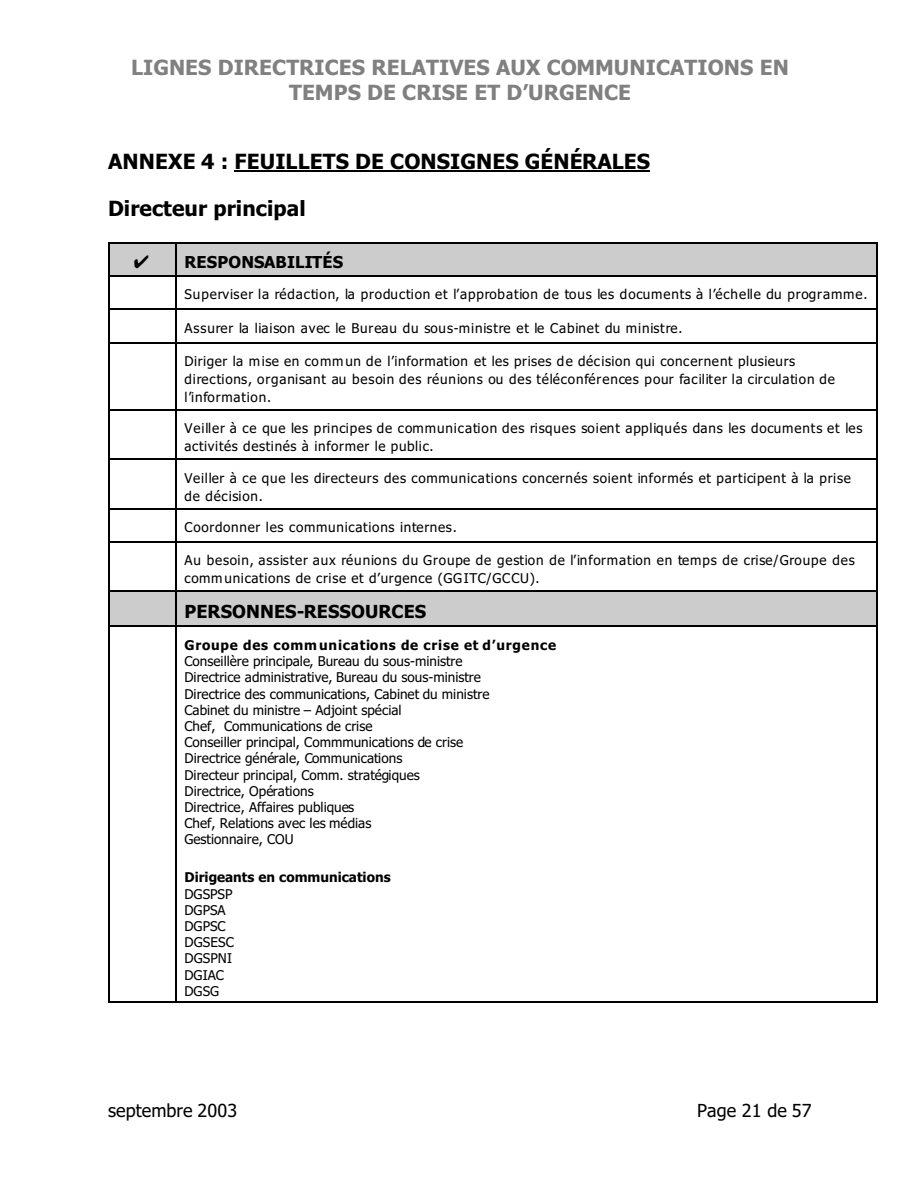
<style>
.page{position:relative;width:918px;height:1188px;background:#fff}
.page>*{position:absolute;margin:0;border:0;box-sizing:border-box;transform-origin:0 0}
.t1{font:700 21px/25.3px "Tahoma";letter-spacing:.005em;color:#808080;text-align:center}
.t2{font:700 21px "Tahoma";letter-spacing:.005em;color:#000}
.t3{font:18px "Tahoma";letter-spacing:.005em;color:#000}
.t4{font:700 18px "Tahoma";letter-spacing:.005em;color:#000}
.t5{font:700 16.5px "Tahoma";letter-spacing:.01em;color:#000}
.t6{font:13.5px/16.2px "Tahoma";color:#000}
.t7{font:13.5px/18px "Tahoma";letter-spacing:.065em;color:#000}
.t8{font:13.5px/18px "Tahoma";letter-spacing:.04em;color:#000}
.t9{font:700 13.5px "Tahoma";letter-spacing:.06em;color:#000}
.t10{font:700 13.5px "Tahoma";color:#000}
</style>
<div class="page">
<div style="left:108px;top:242px;width:67px;height:33px;background:#ccc"></div>
<hr style="left:108px;top:242px;width:1px;height:33px;background:#000">
<hr style="left:108px;top:242px;width:67px;height:1px;background:#000">
<div style="left:176px;top:242px;width:701px;height:33px;background:#ccc"></div>
<hr style="left:176px;top:242px;width:1px;height:33px;background:#000">
<hr style="left:876px;top:242px;width:1px;height:33px;background:#000">
<hr style="left:176px;top:242px;width:701px;height:1px;background:#000">
<hr style="left:108px;top:275px;width:1px;height:34px;background:#000">
<hr style="left:108px;top:275px;width:67px;height:2px;background:#000">
<hr style="left:176px;top:275px;width:1px;height:34px;background:#000">
<hr style="left:876px;top:275px;width:1px;height:34px;background:#000">
<hr style="left:176px;top:275px;width:701px;height:2px;background:#000">
<hr style="left:108px;top:309px;width:1px;height:33px;background:#000">
<hr style="left:108px;top:309px;width:67px;height:1px;background:#000">
<hr style="left:176px;top:309px;width:1px;height:33px;background:#000">
<hr style="left:876px;top:309px;width:1px;height:33px;background:#000">
<hr style="left:176px;top:309px;width:701px;height:1px;background:#000">
<hr style="left:108px;top:342px;width:1px;height:67px;background:#000">
<hr style="left:108px;top:342px;width:67px;height:1px;background:#000">
<hr style="left:176px;top:342px;width:1px;height:67px;background:#000">
<hr style="left:876px;top:342px;width:1px;height:67px;background:#000">
<hr style="left:176px;top:342px;width:701px;height:1px;background:#000">
<hr style="left:108px;top:409px;width:1px;height:49px;background:#000">
<hr style="left:108px;top:409px;width:67px;height:2px;background:#000">
<hr style="left:176px;top:409px;width:1px;height:49px;background:#000">
<hr style="left:876px;top:409px;width:1px;height:49px;background:#000">
<hr style="left:176px;top:409px;width:701px;height:2px;background:#000">
<hr style="left:108px;top:459px;width:1px;height:49px;background:#000">
<hr style="left:108px;top:459px;width:67px;height:1px;background:#000">
<hr style="left:176px;top:459px;width:1px;height:49px;background:#000">
<hr style="left:876px;top:459px;width:1px;height:49px;background:#000">
<hr style="left:176px;top:459px;width:701px;height:1px;background:#000">
<hr style="left:108px;top:508px;width:1px;height:33px;background:#000">
<hr style="left:108px;top:508px;width:67px;height:1px;background:#000">
<hr style="left:176px;top:508px;width:1px;height:33px;background:#000">
<hr style="left:876px;top:508px;width:1px;height:33px;background:#000">
<hr style="left:176px;top:508px;width:701px;height:1px;background:#000">
<hr style="left:108px;top:541px;width:1px;height:49px;background:#000">
<hr style="left:108px;top:541px;width:67px;height:2px;background:#000">
<hr style="left:176px;top:541px;width:1px;height:49px;background:#000">
<hr style="left:876px;top:541px;width:1px;height:49px;background:#000">
<hr style="left:176px;top:541px;width:701px;height:2px;background:#000">
<div style="left:108px;top:591px;width:67px;height:35px;background:#ccc"></div>
<hr style="left:108px;top:591px;width:1px;height:35px;background:#000">
<hr style="left:108px;top:591px;width:67px;height:1px;background:#000">
<div style="left:176px;top:591px;width:701px;height:35px;background:#ccc"></div>
<hr style="left:176px;top:591px;width:1px;height:35px;background:#000">
<hr style="left:876px;top:591px;width:1px;height:35px;background:#000">
<hr style="left:176px;top:591px;width:701px;height:1px;background:#000">
<hr style="left:108px;top:626px;width:1px;height:377px;background:#000">
<hr style="left:108px;top:626px;width:67px;height:1px;background:#000">
<hr style="left:108px;top:1001px;width:67px;height:2px;background:#000">
<hr style="left:176px;top:626px;width:1px;height:377px;background:#000">
<hr style="left:876px;top:626px;width:1px;height:377px;background:#000">
<hr style="left:176px;top:626px;width:701px;height:1px;background:#000">
<hr style="left:176px;top:1001px;width:701px;height:2px;background:#000">
<hr style="left:235px;top:170px;width:415px;height:2px;background:#000">
<h1 class="t1" style="left:131px;top:57px;width:659px">LIGNES DIRECTRICES RELATIVES AUX COMMUNICATIONS EN<br>TEMPS DE CRISE ET D’URGENCE</h1>
<h1 class="t2" style="left:108px;top:153px;width:544px">ANNEXE 4 : FEUILLETS DE CONSIGNES GÉNÉRALES</h1>
<h1 class="t2" style="left:108px;top:200px;width:199px">Directeur principal</h1>
<p class="t5" style="left:184px;top:255px;width:160px">RESPONSABILITÉS</p>
<p class="t7" style="left:184px;top:287px;width:685px">Superviser la rédaction, la production et l’approbation de tous les documents à l’échelle du programme.</p>
<p class="t7" style="left:184px;top:320px;width:500px">Assurer la liaison avec le Bureau du sous-ministre et le Cabinet du ministre.</p>
<p class="t8" style="left:184px;top:353px;width:652px">Diriger la mise en commun de l’information et les prises de décision qui concernent plusieurs directions, organisant au besoin des réunions ou des téléconférences pour faciliter la circulation de l’information.</p>
<p class="t7" style="left:184px;top:420px;width:679px">Veiller à ce que les principes de communication des risques soient appliqués dans les documents et les activités destinés à informer le public.</p>
<p class="t8" style="left:184px;top:470px;width:668px">Veiller à ce que les directeurs des communications concernés soient informés et participent à la prise de décision.</p>
<p class="t8" style="left:184px;top:519px;width:274px">Coordonner les communications internes.</p>
<p class="t7" style="left:184px;top:552px;width:672px">Au besoin, assister aux réunions du Groupe de gestion de l’information en temps de crise/Groupe des communications de crise et d’urgence (GGITC/GCCU).</p>
<h2 class="t4" style="left:184px;top:604px;width:243px">PERSONNES-RESSOURCES</h2>
<p class="t9" style="left:184px;top:639px;width:373px">Groupe des communications de crise et d’urgence</p>
<p class="t6" style="left:184px;top:654px;width:307px">Conseillère principale, Bureau du sous-ministre Directrice administrative, Bureau du sous-ministre Directrice des communications, Cabinet du ministre Cabinet du ministre – Adjoint spécial<br>Chef, Communications de crise<br>Conseiller principal, Commmunications de crise Directrice générale, Communications<br>Directeur principal, Comm. stratégiques<br>Directrice, Opérations<br>Directrice, Affaires publiques<br>Chef, Relations avec les médias<br>Gestionnaire, COU</p>
<p class="t10" style="left:184px;top:872px;width:208px">Dirigeants en communications</p>
<p class="t6" style="left:184px;top:887px;width:51px">DGSPSP<br>DGPSA<br>DGPSC<br>DGSESC<br>DGSPNI<br>DGIAC<br>DGSG</p>
<h2 class="t3" style="left:108px;top:1103px;width:131px">septembre 2003</h2>
<h2 class="t3" style="left:697px;top:1103px;width:116px">Page 21 de 57</h2>
</div>
